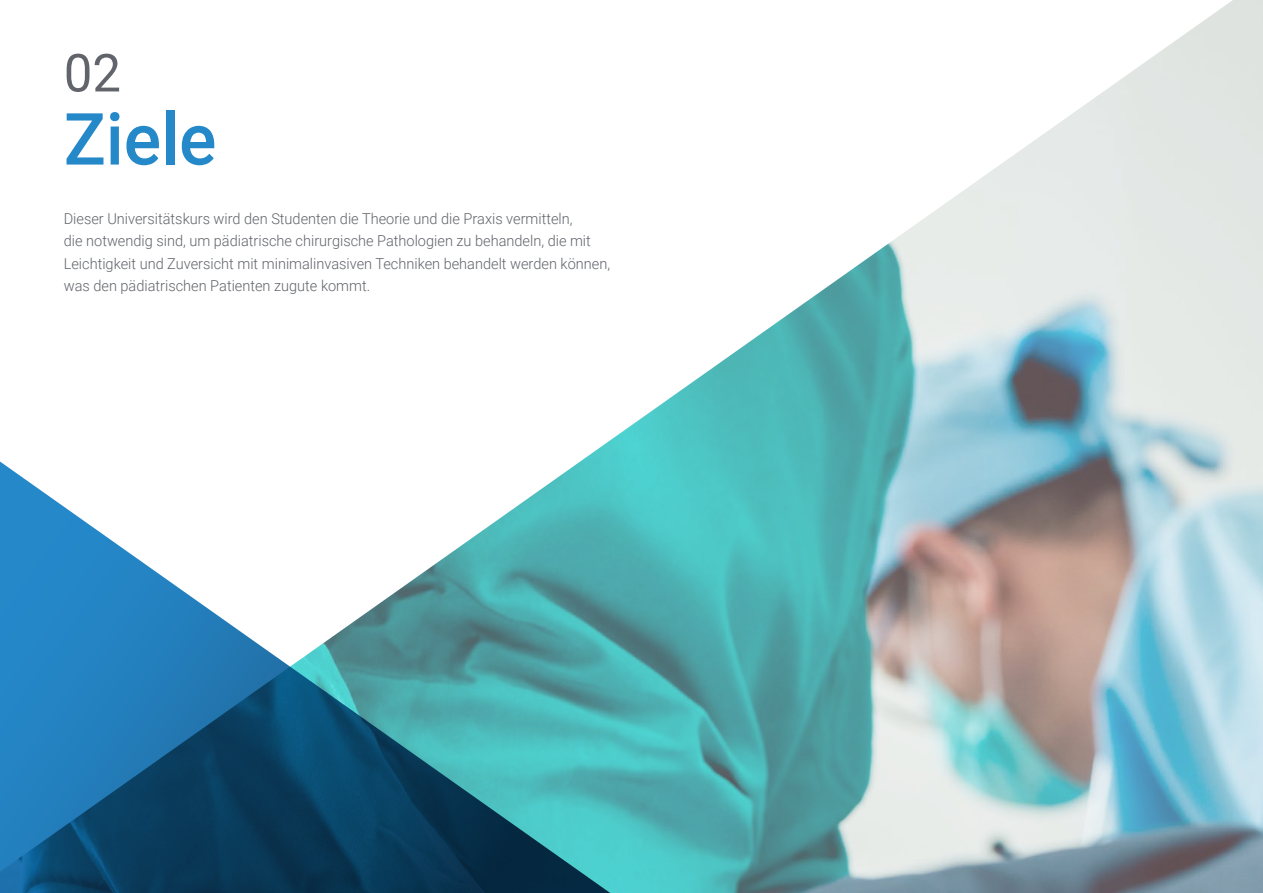
<style>
.page{position:relative;width:1263px;height:893px;background:#fff}
.page>*{position:absolute;margin:0;border:0;box-sizing:border-box;transform-origin:0 0}
.t1{font:500 72px "Roboto";color:#2488c9}
.t2{font:52.5px "Roboto";color:#61646a}
.t3{font:300 15px/22.5px "Roboto";color:#61646a}
</style>
<div class="page">
<img style="left:602px;top:0;width:661px;height:893px">
<svg style="left:0;top:446px;width:640px;height:447px"></svg>
<h2 class="t2" style="left:64px;top:36px;width:59px">02</h2>
<h1 class="t1" style="left:64px;top:89px;width:154px">Ziele</h1>
<p class="t3" style="left:64px;top:207px;width:548px">Dieser Universitätskurs wird den Studenten die Theorie und die Praxis vermitteln,<br>die notwendig sind, um pädiatrische chirurgische Pathologien zu behandeln, die mit Leichtigkeit und Zuversicht mit minimalinvasiven Techniken behandelt werden können, was den pädiatrischen Patienten zugute kommt.</p>
</div>
